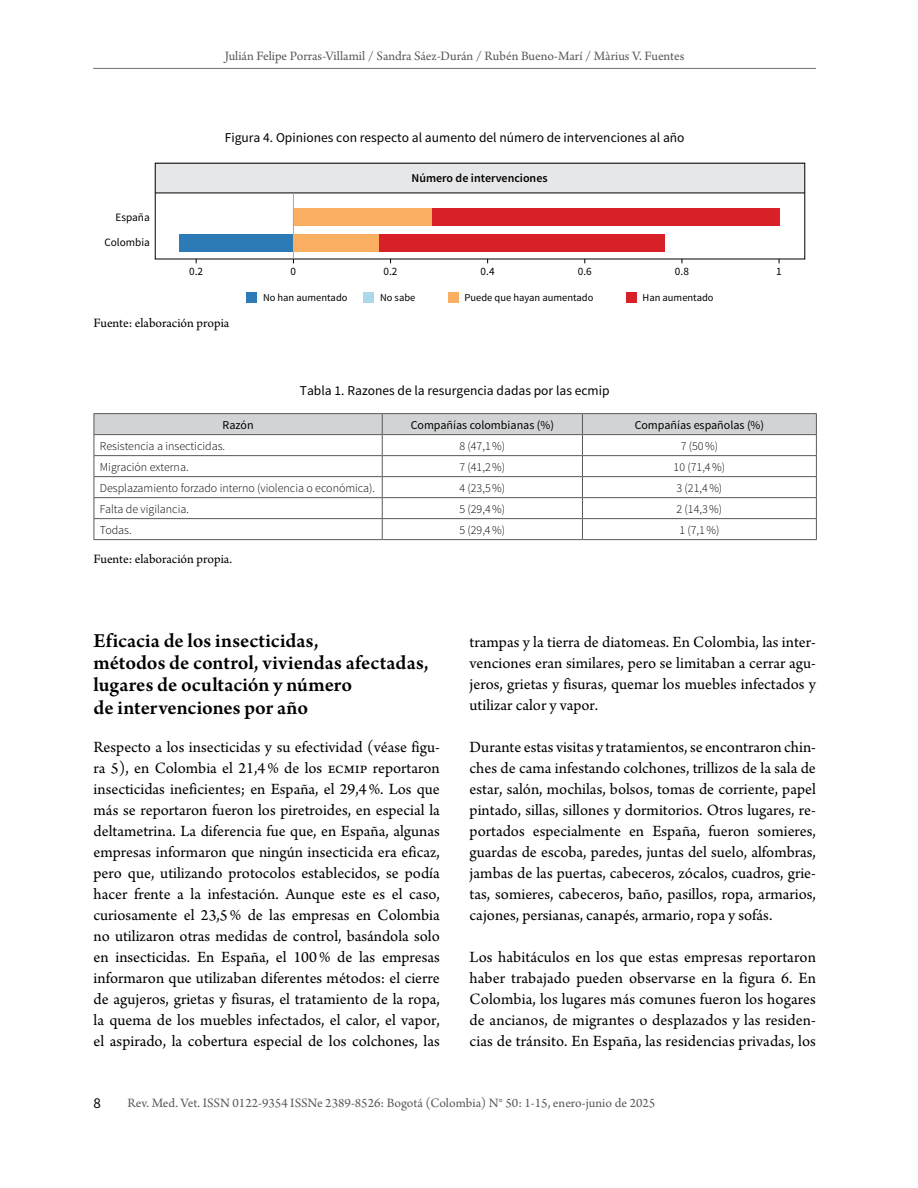
<style>
.page{position:relative;width:918px;height:1188px;background:#fff}
.page>*{position:absolute;margin:0;border:0;box-sizing:border-box;transform-origin:0 0}
.t1{font:600 21px/22.5px "Arno Pro";letter-spacing:.02em;color:#000}
.t2{font:16.5px/21px "Arno Pro";color:#000;text-align:justify}
.t3{font:15px "Source Sans Pro";color:#000}
.t4{font:13.5px "Arno Pro";color:#58595b}
.t5{font:13.5px "Source Sans Pro";color:#000}
.t6{font:13.5px "Arno Pro";color:#000}
.t7{font:300 12px "Source Sans Pro";color:#000}
.t8{font:12px "Source Sans Pro";color:#000}
.t9{font:600 12px "Source Sans Pro";color:#000}
.t10{font:11.25px "Source Sans Pro";color:#000}
.t11{font:10.5px "Source Sans Pro";color:#000}
</style>
<div class="page">
<hr style="left:93px;top:68px;width:723px;height:1px;background:#6d6e71">
<div style="left:156px;top:163px;width:649px;height:30px;background:#e6e7e8"></div>
<div style="left:246px;top:292px;width:11px;height:11px;background:#2c7bb7"></div>
<div style="left:363px;top:292px;width:11px;height:11px;background:#acd9e9"></div>
<div style="left:448px;top:292px;width:10px;height:11px;background:#faae61"></div>
<div style="left:626px;top:292px;width:10px;height:11px;background:#d72027"></div>
<hr style="left:155px;top:193px;width:650px;height:1px;background:#000">
<div style="left:293px;top:209px;width:139px;height:17px;background:#faae61"></div>
<div style="left:432px;top:209px;width:347px;height:17px;background:#d72027"></div>
<div style="left:378px;top:235px;width:287px;height:17px;background:#d72027"></div>
<hr style="left:293px;top:193px;width:1px;height:66px;background:#a7a9ac">
<div style="left:179px;top:235px;width:114px;height:17px;background:#2c7bb7"></div>
<div style="left:293px;top:235px;width:85px;height:17px;background:#faae61"></div>
<hr style="left:94px;top:413px;width:288px;height:1px;background:#58595b">
<hr style="left:382px;top:413px;width:200px;height:1px;background:#58595b">
<hr style="left:582px;top:413px;width:235px;height:1px;background:#58595b">
<svg style="left:94px;top:414px;width:723px;height:125px"></svg>
<hr style="left:94px;top:539px;width:288px;height:1px;background:#58595b">
<hr style="left:382px;top:539px;width:200px;height:1px;background:#58595b">
<hr style="left:582px;top:539px;width:235px;height:1px;background:#58595b">
<p class="t4" style="left:225px;top:48px;width:461px">Julián Felipe Porras-Villamil / Sandra Sáez-Durán / Rubén Bueno-Marí / Màrius V. Fuentes</p>
<p class="t5" style="left:225px;top:130px;width:461px">Figura 4. Opiniones con respecto al aumento del número de intervenciones al año</p>
<p class="t10" style="left:116px;top:210px;width:36px">España</p>
<p class="t10" style="left:104px;top:235px;width:47px">Colombia</p>
<p class="t9" style="left:412px;top:171px;width:138px">Número de intervenciones</p>
<p class="t10" style="left:189px;top:265px;width:15px">0.2</p>
<p class="t10" style="left:291px;top:265px;width:7px">0</p>
<p class="t10" style="left:384px;top:265px;width:15px">0.2</p>
<p class="t10" style="left:481px;top:265px;width:15px">0.4</p>
<p class="t10" style="left:578px;top:265px;width:15px">0.6</p>
<p class="t10" style="left:675px;top:265px;width:15px">0.8</p>
<p class="t10" style="left:776px;top:265px;width:7px">1</p>
<p class="t11" style="left:263px;top:291px;width:86px">No han aumentado</p>
<p class="t11" style="left:380px;top:291px;width:37px">No sabe</p>
<p class="t11" style="left:465px;top:291px;width:130px">Puede que hayan aumentado</p>
<p class="t11" style="left:643px;top:291px;width:73px">Han aumentado</p>
<p class="t6" style="left:94px;top:315px;width:137px">Fuente: elaboración propia</p>
<p class="t5" style="left:300px;top:382px;width:311px">Tabla 1. Razones de la resurgencia dadas por las ecmip</p>
<p class="t8" style="left:223px;top:417px;width:32px">Razón</p>
<p class="t8" style="left:411px;top:417px;width:145px">Compañías colombianas (%)</p>
<p class="t8" style="left:635px;top:417px;width:131px">Compañías españolas (%)</p>
<p class="t7" style="left:100px;top:438px;width:127px">Resistencia a insecticidas.</p>
<p class="t7" style="left:459px;top:438px;width:47px">8 (47,1%)</p>
<p class="t7" style="left:681px;top:438px;width:39px">7 (50%)</p>
<p class="t7" style="left:100px;top:459px;width:90px">Migración externa.</p>
<p class="t7" style="left:459px;top:459px;width:47px">7 (41,2%)</p>
<p class="t7" style="left:674px;top:459px;width:53px">10 (71,4%)</p>
<p class="t7" style="left:100px;top:480px;width:277px">Desplazamiento forzado interno (violencia o económica).</p>
<p class="t7" style="left:459px;top:480px;width:47px">4 (23,5%)</p>
<p class="t7" style="left:676px;top:480px;width:47px">3 (21,4%)</p>
<p class="t7" style="left:100px;top:501px;width:91px">Falta de vigilancia.</p>
<p class="t7" style="left:459px;top:501px;width:47px">5 (29,4%)</p>
<p class="t7" style="left:676px;top:501px;width:47px">2 (14,3%)</p>
<p class="t7" style="left:100px;top:522px;width:33px">Todas.</p>
<p class="t7" style="left:459px;top:522px;width:47px">5 (29,4%)</p>
<p class="t7" style="left:679px;top:522px;width:42px">1 (7,1%)</p>
<p class="t6" style="left:94px;top:551px;width:140px">Fuente: elaboración propia.</p>
<p class="t1" style="left:94px;top:630px;width:337px">Eficacia de los insecticidas,<br>métodos de control, viviendas afectadas, lugares de ocultación y número<br>de intervenciones por año</p>
<p class="t2" style="left:94px;top:737px;width:348px">Respecto a los insecticidas y su efectividad (véase figu&shy;ra 5), en Colombia el 21,4% de los ecmip reportaron insecticidas ineficientes; en España, el 29,4%. Los que más se reportaron fueron los piretroides, en especial la deltametrina. La diferencia fue que, en España, algunas empresas informaron que ningún insecticida era eficaz, pero que, utilizando protocolos establecidos, se podía hacer frente a la infestación. Aunque este es el caso, curiosamente el 23,5% de las empresas en Colombia no utilizaron otras medidas de control, basándola solo en insecticidas. En España, el 100% de las empresas informaron que utilizaban diferentes métodos: el cierre de agujeros, grietas y fisuras, el tratamiento de la ropa, la quema de los muebles infectados, el calor, el vapor, el aspirado, la cobertura especial de los colchones, las</p>
<p class="t2" style="left:470px;top:632px;width:348px">trampas y la tierra de diatomeas. En Colombia, las inter&shy;venciones eran similares, pero se limitaban a cerrar agu&shy;jeros, grietas y fisuras, quemar los muebles infectados y utilizar calor y vapor.</p>
<p class="t2" style="left:470px;top:737px;width:348px">Durante estas visitas y tratamientos, se encontraron chin&shy;ches de cama infestando colchones, trillizos de la sala de estar, salón, mochilas, bolsos, tomas de corriente, papel pintado, sillas, sillones y dormitorios. Otros lugares, re&shy;portados especialmente en España, fueron somieres, guardas de escoba, paredes, juntas del suelo, alfombras, jambas de las puertas, cabeceros, zócalos, cuadros, grie&shy;tas, somieres, cabeceros, baño, pasillos, ropa, armarios, cajones, persianas, canapés, armario, ropa y sofás.</p>
<p class="t2" style="left:470px;top:947px;width:348px">Los habitáculos en los que estas empresas reportaron haber trabajado pueden observarse en la figura 6. En Colombia, los lugares más comunes fueron los hogares de ancianos, de migrantes o desplazados y las residen&shy;cias de tránsito. En España, las residencias privadas, los</p>
<p class="t3" style="left:94px;top:1093px;width:9px">8</p>
<p class="t4" style="left:128px;top:1095px;width:529px">Rev. Med. Vet. ISSN 0122-9354 ISSNe 2389-8526: Bogotá (Colombia) N° 50: 1-15, enero-junio de 2025</p>
</div>
